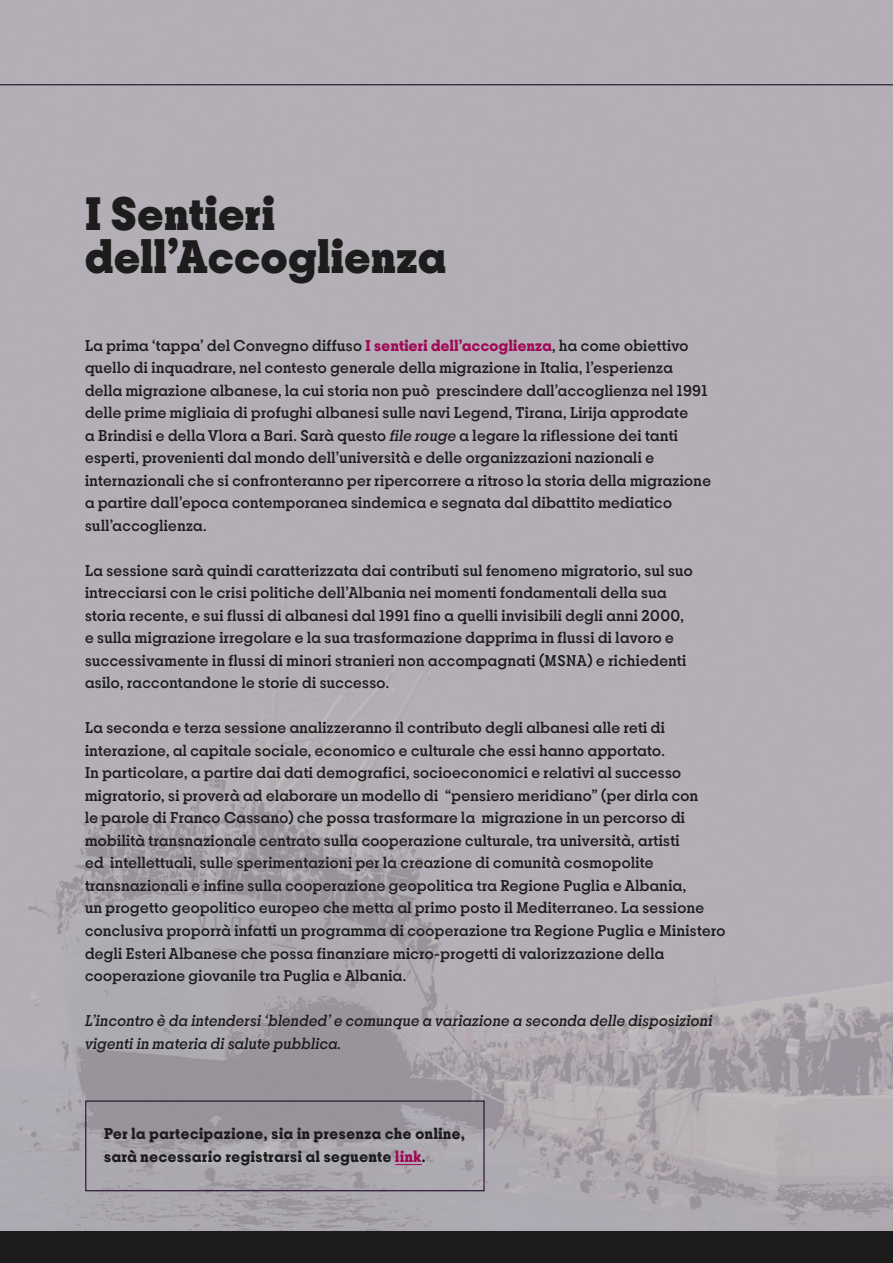
<style>
.page{position:relative;width:893px;height:1263px;background:#fff}
.page>*{position:absolute;margin:0;border:0;box-sizing:border-box;transform-origin:0 0}
.t1{font:900 49.5px/43.2px "Breton";letter-spacing:.02em;color:#1c1c1c}
.t2{font:500 16.5px/22.5px "Breton";letter-spacing:.025em;color:#1c1c1c}
.t3{font:italic 500 16.5px/22.5px "Breton";letter-spacing:.025em;color:#1c1c1c}
.t4{font:700 16.5px/22.5px "Breton";letter-spacing:.04em;color:#1c1c1c}
.s1{font-weight:700;color:#a10857}
.s2{font-style:italic}
.s3{color:#a10857}
</style>
<div class="page">
<img style="left:0;top:0;width:893px;height:1231px">
<div style="left:0;top:1231px;width:893px;height:32px;background:#1c1c1c"></div>
<hr style="left:892px;top:1231px;width:1px;height:32px;background:#a10857">
<hr style="left:0;top:84px;width:893px;height:1px;background:#240c2c">
<svg style="left:395px;top:1164px;width:27px;height:1px"></svg>
<div style="left:85px;top:1100px;width:400px;height:91px;border:1px solid #240c2c"></div>
<h1 class="t1" style="left:85px;top:191px;width:362px">I Sentieri dell’Accoglienza</h1>
<p class="t2" style="left:85px;top:334px;width:627px">La prima ‘tappa’ del Convegno diffuso <span class="s1">I sentieri dell’accoglienza</span>, ha come obiettivo quello di inquadrare, nel contesto generale della migrazione in Italia, l’esperienza della migrazione albanese, la cui storia non può prescindere dall’accoglienza nel 1991 delle prime migliaia di profughi albanesi sulle navi Legend, Tirana, Lirija approdate<br>a Brindisi e della Vlora a Bari. Sarà questo <span class="s2">file rouge</span> a legare la riflessione dei tanti esperti, provenienti dal mondo dell’università e delle organizzazioni nazionali e internazionali che si confronteranno per ripercorrere a ritroso la storia della migrazione a partire dall’epoca contemporanea sindemica e segnata dal dibattito mediatico sull’accoglienza.</p>
<p class="t2" style="left:85px;top:559px;width:609px">La sessione sarà quindi caratterizzata dai contributi sul fenomeno migratorio, sul suo intrecciarsi con le crisi politiche dell’Albania nei momenti fondamentali della sua storia recente, e sui flussi di albanesi dal 1991 fino a quelli invisibili degli anni 2000, e sulla migrazione irregolare e la sua trasformazione dapprima in flussi di lavoro e successivamente in flussi di minori stranieri non accompagnati (MSNA) e richiedenti asilo, raccontandone le storie di successo.</p>
<p class="t2" style="left:85px;top:716px;width:642px">La seconda e terza sessione analizzeranno il contributo degli albanesi alle reti di interazione, al capitale sociale, economico e culturale che essi hanno apportato.<br>In particolare, a partire dai dati demografici, socioeconomici e relativi al successo migratorio, si proverà ad elaborare un modello di “pensiero meridiano” (per dirla con<br>le parole di Franco Cassano) che possa trasformare la migrazione in un percorso di mobilità transnazionale centrato sulla cooperazione culturale, tra università, artisti<br>ed intellettuali, sulle sperimentazioni per la creazione di comunità cosmopolite transnazionali e infine sulla cooperazione geopolitica tra Regione Puglia e Albania,<br>un progetto geopolitico europeo che metta al primo posto il Mediterraneo. La sessione conclusiva proporrà infatti un programma di cooperazione tra Regione Puglia e Ministero degli Esteri Albanese che possa finanziare micro-progetti di valorizzazione della cooperazione giovanile tra Puglia e Albania.</p>
<p class="t3" style="left:85px;top:1009px;width:629px">L’incontro è da intendersi ‘blended’ e comunque a variazione a seconda delle disposizioni vigenti in materia di salute pubblica.</p>
<p class="t4" style="left:104px;top:1122px;width:362px">Per la partecipazione, sia in presenza che online, sarà necessario registrarsi al seguente <span class="s3">link</span>.</p>
</div>
